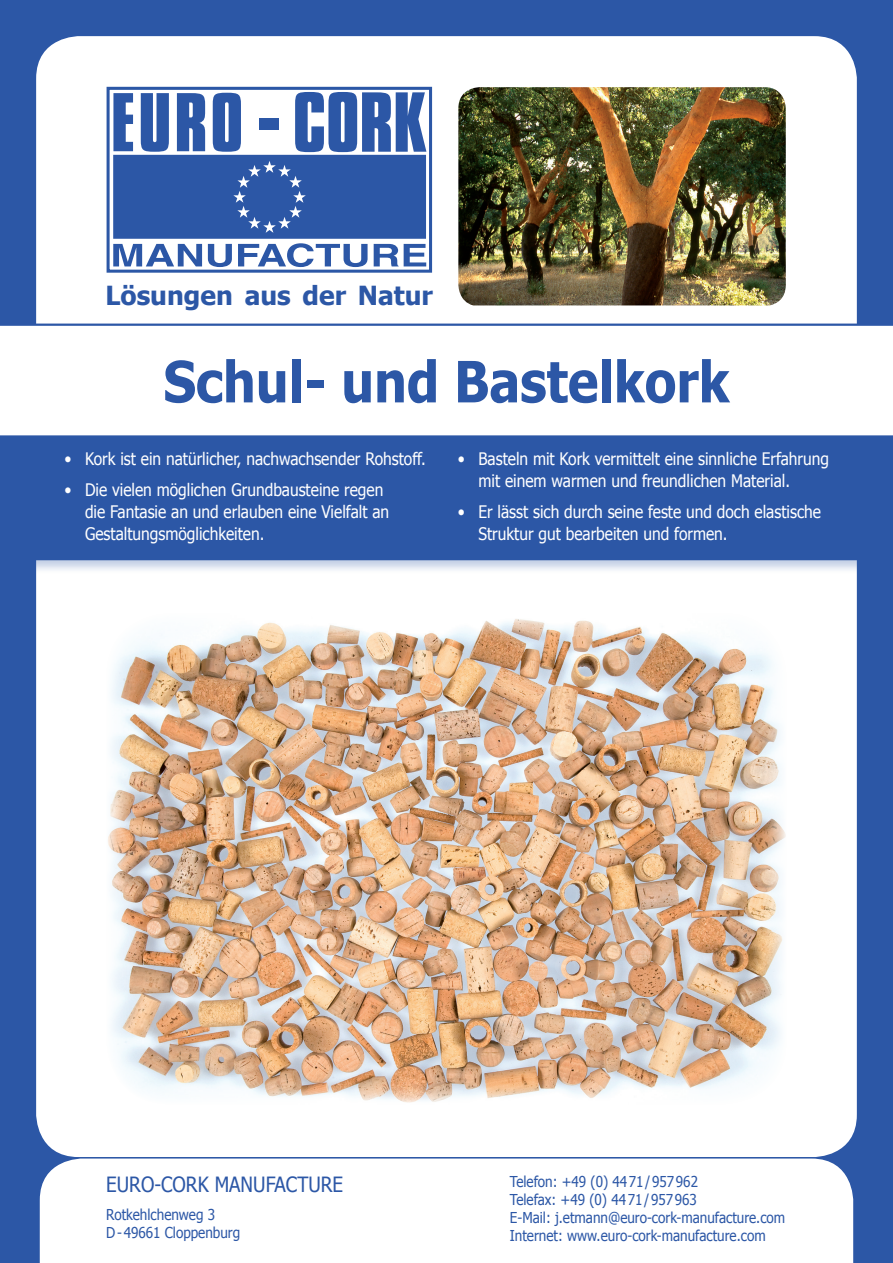
<style>
.page{position:relative;width:893px;height:1263px;background:#2c57a6}
.page>*{position:absolute;margin:0;border:0;box-sizing:border-box;transform-origin:0 0}
.t1{font:700 57px "Tahoma";color:#2c57a6;scale:.9 1}
.t2{font:700 26.25px "Tahoma";color:#2c57a6}
.t3{font:21px "Tahoma";color:#2c57a6;scale:.9 1}
.t4{font:17.25px/21.8px "Tahoma";color:#fff;scale:.9 1}
.t5{font:15px/18px "Tahoma";color:#2c57a6;scale:.9 1}
</style>
<div class="page">
<div style="left:36px;top:36px;width:821px;height:1121px;background:#fff;border-radius:43px"></div>
<img style="left:458px;top:87px;width:328px;height:218px">
<div style="left:113px;top:155px;width:313px;height:84px;background:#2c57a6"></div>
<svg style="left:233px;top:161px;width:73px;height:72px"></svg>
<svg style="left:141px;top:93px;width:28px;height:59px"></svg>
<svg style="left:113px;top:93px;width:20px;height:58px"></svg>
<svg style="left:213px;top:93px;width:28px;height:59px"></svg>
<svg style="left:177px;top:93px;width:28px;height:58px"></svg>
<svg style="left:295px;top:92px;width:131px;height:60px"></svg>
<div style="left:260px;top:118px;width:19px;height:11px;background:#2c57a6"></div>
<svg style="left:113px;top:244px;width:89px;height:22px"></svg>
<svg style="left:208px;top:244px;width:24px;height:23px"></svg>
<svg style="left:238px;top:243px;width:130px;height:24px"></svg>
<svg style="left:374px;top:244px;width:52px;height:22px"></svg>
<div style="left:107px;top:87px;width:325px;height:186px;border:3px solid #2c57a6"></div>
<img style="left:108px;top:619px;width:678px;height:484px">
<div style="left:39px;top:1158px;width:815px;height:105px;background:#fff"></div>
<div style="left:0;top:424px;width:893px;height:150px;background:#2c57a6;opacity:.3"></div>
<div style="left:0;top:456px;width:893px;height:104px;background:#2c57a6"></div>
<div style="left:0;top:326px;width:893px;height:130px;background:#2c57a6"></div>
<div style="left:0;top:324px;width:893px;height:112px;background:#fff"></div>
<h2 class="t2" style="left:106px;top:278px;width:329px">Lösungen aus der Natur</h2>
<h1 class="t1" style="left:163px;top:342px;width:631px">Schul- und Bastelkork</h1>
<p class="t4" style="left:64px;top:447px;width:403px">• Kork ist ein natürlicher, nachwachsender Rohstoff.</p>
<p class="t4" style="left:85px;top:478px;width:339px;text-indent:-21px">• Die vielen möglichen Grundbausteine regen die Fantasie an und erlauben eine Vielfalt an<br>Gestaltungsmöglichkeiten.</p>
<p class="t4" style="left:478px;top:447px;width:391px;text-indent:-21px">• Basteln mit Kork vermittelt eine sinnliche Erfahrung mit einem warmen und freundlichen Material.</p>
<p class="t4" style="left:478px;top:500px;width:382px;text-indent:-21px">• Er lässt sich durch seine feste und doch elastische<br>Struktur gut bearbeiten und formen.</p>
<p class="t3" style="left:106px;top:1170px;width:265px">EURO-CORK MANUFACTURE</p>
<p class="t5" style="left:106px;top:1205px;width:150px">Rotkehlchenweg 3<br>D-49661 Cloppenburg</p>
<p class="t5" style="left:510px;top:1172px;width:307px">Telefon: +49 (0) 4471/957962<br>Telefax: +49 (0) 4471/957963<br>E-Mail: j.etmann@euro-cork-manufacture.com Internet: www.euro-cork-manufacture.com</p>
</div>
